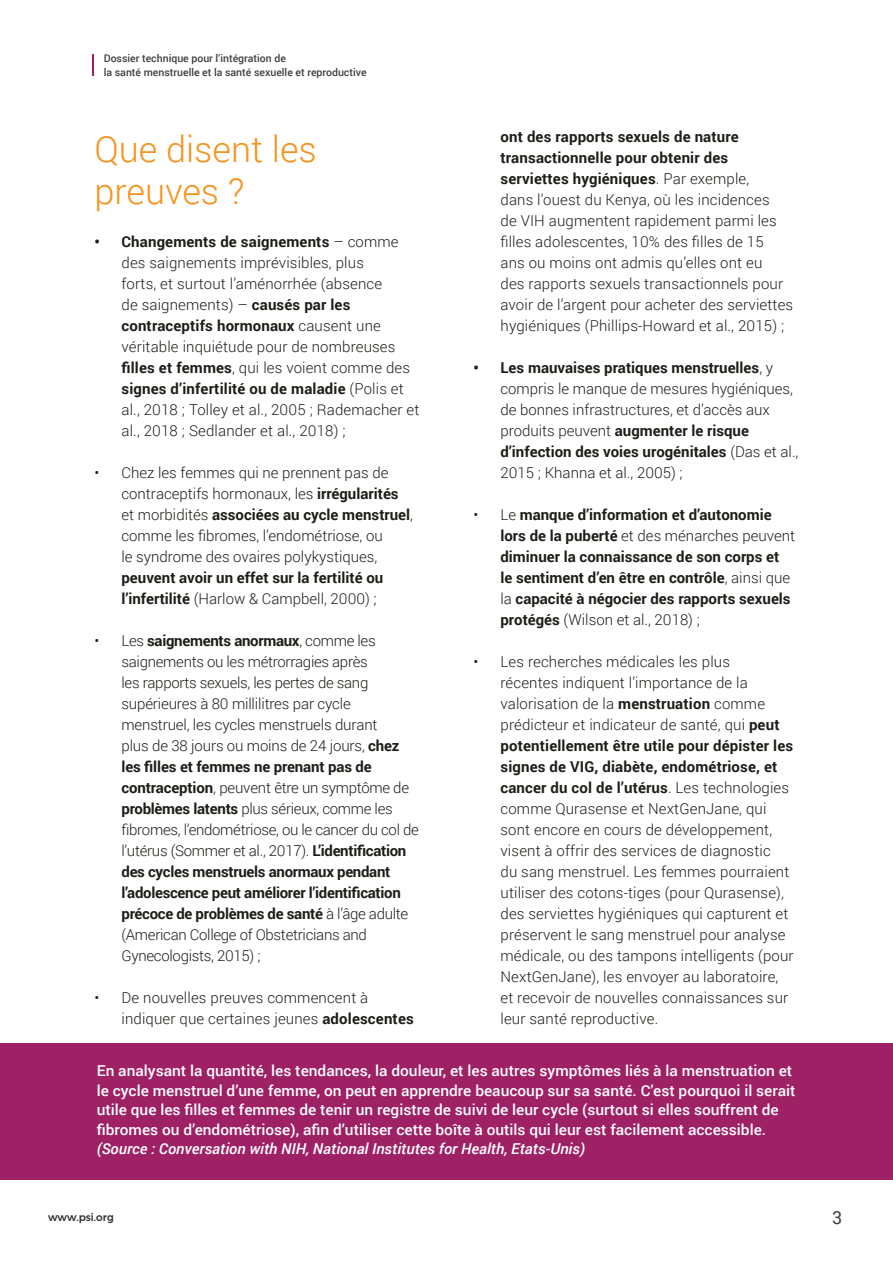
<style>
.page{position:relative;width:893px;height:1263px;background:#fff}
.page>*{position:absolute;margin:0;border:0;box-sizing:border-box;transform-origin:0 0}
.t1{font:300 36px/42.3px "Roboto";color:#f7931d}
.t2{font:18px "Roboto";color:#3e3e3f}
.t3{font:300 15px/21px "Roboto";letter-spacing:.01em;color:#1e1e18}
.t4{font:300 15px/21px "Roboto";letter-spacing:-.02em;color:#1e1e18}
.t5{font:500 15px/19.5px "Roboto";color:#fff}
.t6{font:700 15px/21px "Roboto";color:#1e1e18}
.t7{font:italic 500 15px "Roboto";color:#fff}
.t8{font:500 10.5px/13.5px "Roboto";color:#3e3e3f}
.t9{font:500 10.5px "Montserrat";color:#2f2d29}
.s1{font-weight:700}
.s2{font-weight:300}
</style>
<div class="page">
<hr style="left:92px;top:55px;width:2px;height:21px;background:#9e2166">
<div style="left:0;top:1043px;width:893px;height:136px;background:#9e2166"></div>
<p class="t8" style="left:104px;top:52px;width:264px">Dossier technique pour l’intégration de<br>la santé menstruelle et la santé sexuelle et reproductive</p>
<p class="t3" style="left:500px;top:126px;width:294px"><span class="s1">ont des rapports sexuels de nature transactionnelle pour obtenir des serviettes hygiéniques</span>. Par exemple,<br>dans l’ouest du Kenya, où les incidences<br>de VIH augmentent rapidement parmi les filles adolescentes, 10% des filles de 15<br>ans ou moins ont admis qu’elles ont eu<br>des rapports sexuels transactionnels pour avoir de l’argent pour acheter des serviettes hygiéniques (Phillips-Howard et al., 2015) ;</p>
<p class="t3" style="left:500px;top:357px;width:299px;text-indent:-27px"><span class="s1">• Les mauvaises pratiques menstruelles</span>, y compris le manque de mesures hygiéniques, de bonnes infrastructures, et d’accès aux produits peuvent <span class="s1">augmenter le risque d’infection des voies urogénitales</span> (Das et al., 2015 ; Khanna et al., 2005) ;</p>
<p class="t6" style="left:500px;top:504px;width:296px;text-indent:-27px"><span class="s2">• Le</span> manque d’information et d’autonomie lors de la puberté <span class="s2">et des ménarches peuvent </span>diminuer la connaissance de son corps et<br>le sentiment d’en être en contrôle<span class="s2">, ainsi que la</span> capacité à négocier des rapports sexuels protégés <span class="s2">(Wilson et al., 2018) ;</span></p>
<p class="t3" style="left:500px;top:651px;width:295px;text-indent:-27px">• Les recherches médicales les plus<br>récentes indiquent l’importance de la valorisation de la <span class="s1">menstruation</span> comme prédicteur et indicateur de santé, qui <span class="s1">peut potentiellement être utile pour dépister les signes de VIG, diabète, endométriose, et cancer du col de l’utérus</span>. Les technologies comme Qurasense et NextGenJane, qui sont encore en cours de développement, visent à offrir des services de diagnostic<br>du sang menstruel. Les femmes pourraient utiliser des cotons-tiges (pour Qurasense), des serviettes hygiéniques qui capturent et préservent le sang menstruel pour analyse médicale, ou des tampons intelligents (pour NextGenJane), les envoyer au laboratoire, et recevoir de nouvelles connaissances sur leur santé reproductive.</p>
<p class="t5" style="left:97px;top:1061px;width:700px">En analysant la quantité, les tendances, la douleur, et les autres symptômes liés à la menstruation et le cycle menstruel d’une femme, on peut en apprendre beaucoup sur sa santé. C’est pourquoi il serait utile que les filles et femmes de tenir un registre de suivi de leur cycle (surtout si elles souffrent de fibromes ou d’endométriose), afin d’utiliser cette boîte à outils qui leur est facilement accessible.</p>
<p class="t7" style="left:97px;top:1138px;width:490px">(Source : Conversation with NIH, National Institutes for Health, Etats-Unis)</p>
<h1 class="t1" style="left:94px;top:127px;width:224px">Que disent les preuves ?</h1>
<p class="t3" style="left:121px;top:231px;width:299px;text-indent:-27px"><span class="s1">• Changements de saignements</span> – comme des saignements imprévisibles, plus<br>forts, et surtout l’aménorrhée (absence<br>de saignements) – <span class="s1">causés par les contraceptifs hormonaux</span> causent une véritable inquiétude pour de nombreuses <span class="s1">filles et femmes</span>, qui les voient comme des <span class="s1">signes d’infertilité ou de maladie</span> (Polis et al., 2018 ; Tolley et al., 2005 ; Rademacher et al., 2018 ; Sedlander et al., 2018) ;</p>
<p class="t3" style="left:121px;top:462px;width:293px;text-indent:-27px">• Chez les femmes qui ne prennent pas de contraceptifs hormonaux, les <span class="s1">irrégularités </span>et morbidités <span class="s1">associées au cycle menstruel</span>, comme les fibromes, l’endométriose, ou<br>le syndrome des ovaires polykystiques,</p>
<p class="t6" style="left:121px;top:567px;width:263px">peuvent avoir un effet sur la fertilité ou l’infertilité <span class="s2">(Harlow &amp; Campbell, 2000) ;</span></p>
<p class="t4" style="left:122px;top:630px;width:299px;text-indent:-27px">• Les <span class="s1">saignements anormaux</span>, comme les saignements ou les métrorragies après<br>les rapports sexuels, les pertes de sang supérieures à 80 millilitres par cycle menstruel, les cycles menstruels durant<br>plus de 38 jours ou moins de 24 jours, <span class="s1">chez les filles et femmes ne prenant pas de contraception</span>, peuvent être un symptôme de <span class="s1">problèmes latents</span> plus sérieux, comme les fibromes, l’endométriose, ou le cancer du col de l’utérus (Sommer et al., 2017). <span class="s1">L’identification des cycles menstruels anormaux pendant l’adolescence peut améliorer l’identification précoce de problèmes de santé</span> à l’âge adulte (American College of Obstetricians and Gynecologists, 2015) ;</p>
<p class="t3" style="left:122px;top:987px;width:294px;text-indent:-27px">• De nouvelles preuves commencent à indiquer que certaines jeunes <span class="s1">adolescentes</span></p>
<p class="t9" style="left:48px;top:1209px;width:67px">www.psi.org</p>
<p class="t2" style="left:832px;top:1205px;width:12px">3</p>
</div>
